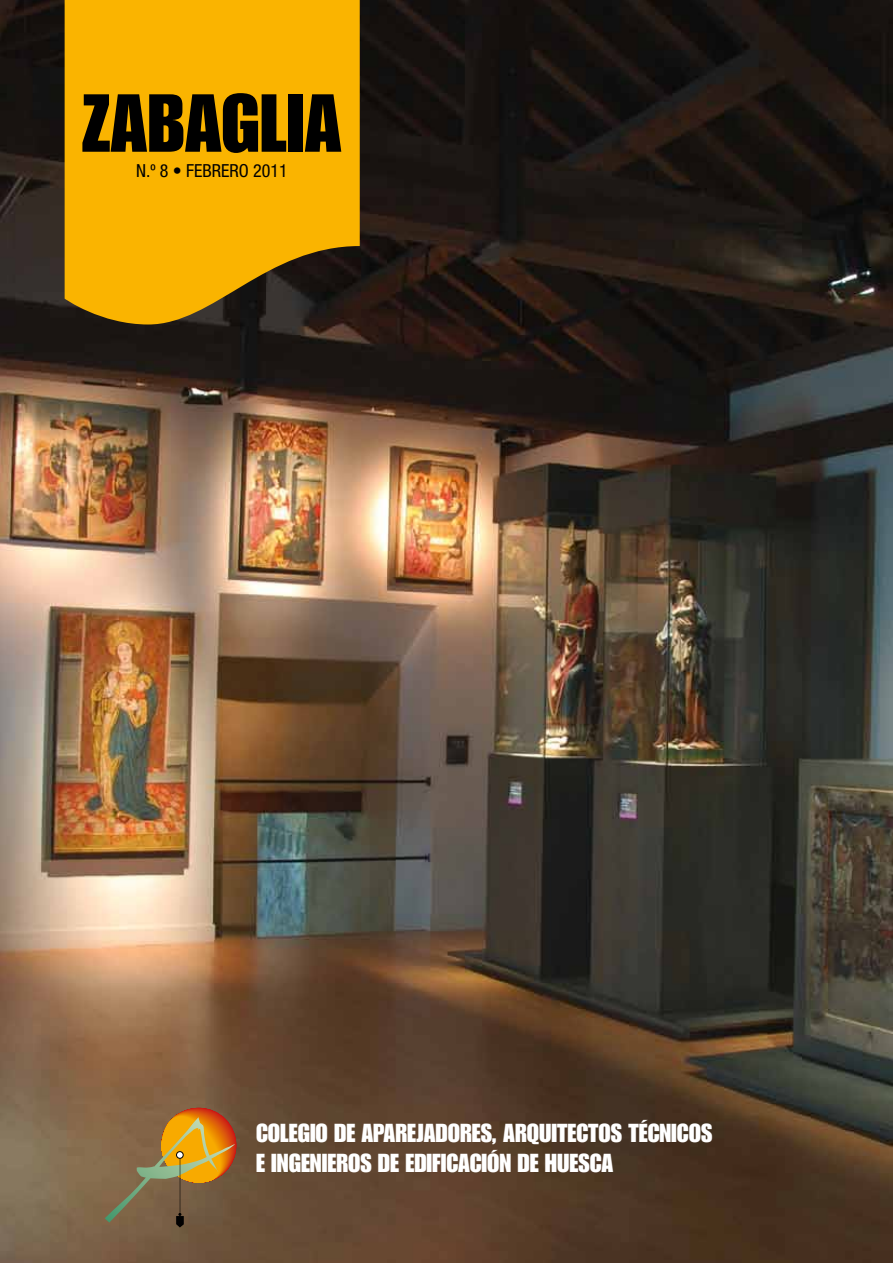
<style>
.page{position:relative;width:893px;height:1263px;background:#fff}
.page>*{position:absolute;margin:0;border:0;box-sizing:border-box;transform-origin:0 0}
.t1{font:80.4px "Impact LT Std";color:#000}
.t2{font:25.5px/30.6px "Impact LT Std";color:#fff}
.t3{font:condensed 18px "Helvetica Neue LT Std";color:#000}
</style>
<div class="page">
<img style="left:0;top:0;width:893px;height:1263px">
<svg style="left:65px;top:0;width:295px;height:324px;background:#e4a402"></svg>
<svg style="left:105px;top:1108px;width:131px;height:119px;background:#98733c"></svg>
<h1 class="t1" style="left:82px;top:76px;width:261px">ZABAGLIA</h1>
<p class="t3" style="left:136px;top:161px;width:153px">N.º 8 • FEBRERO 2011</p>
<p class="t2" style="left:256px;top:1117px;width:458px">COLEGIO DE APAREJADORES, ARQUITECTOS TÉCNICOS<br>E INGENIEROS</p>
<p class="t2" style="left:378px;top:1147px;width:73px">DEEDIFICACI</p>
<p class="t2" style="left:487px;top:1147px;width:128px">ÓN DE HUESCA</p>
</div>
